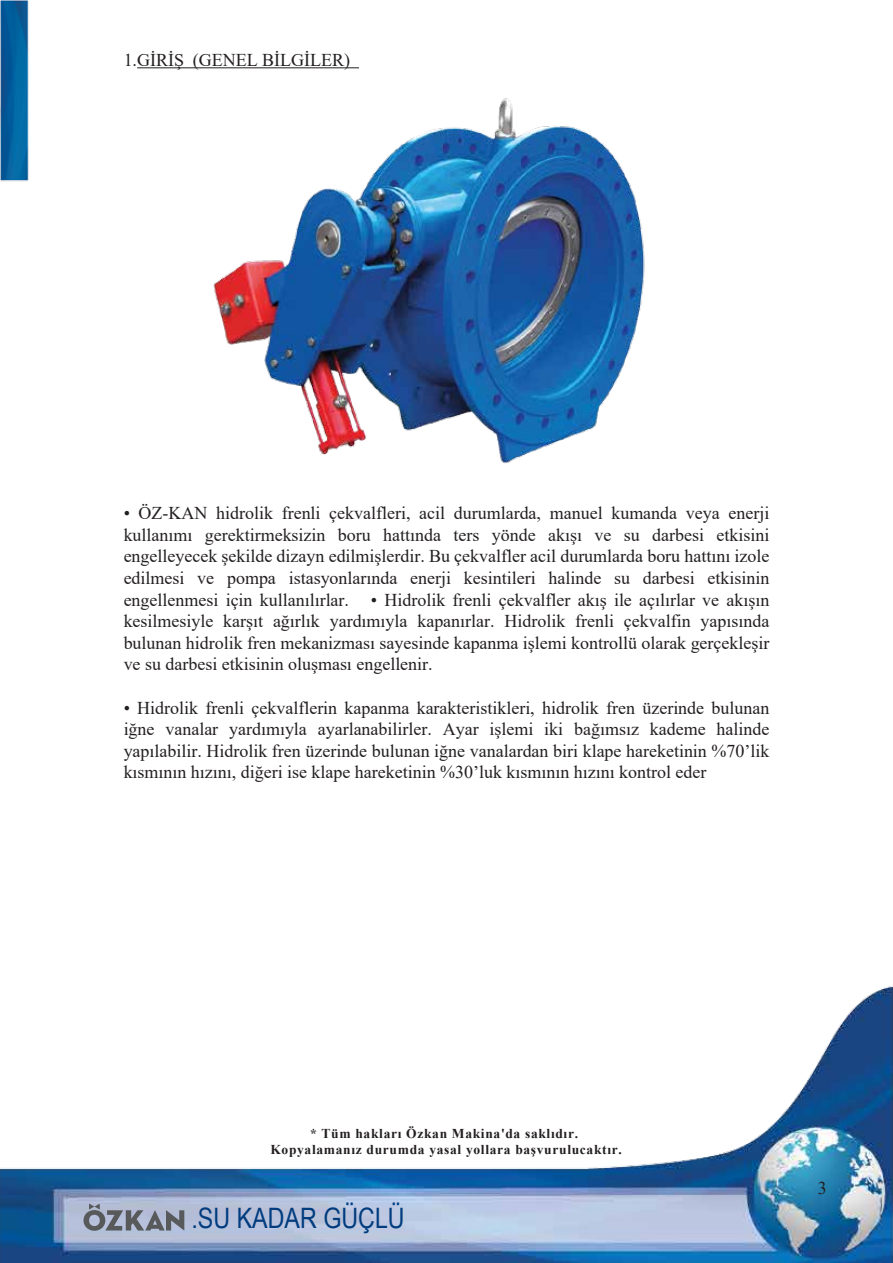
<style>
.page{position:relative;width:893px;height:1263px;background:#fff}
.page>*{position:absolute;margin:0;border:0;box-sizing:border-box;transform-origin:0 0}
.t1{font:28.2px "Arial Narrow";color:#003c7e}
.t2{font:18px/21.6px "Times New Roman";color:#231f20;text-align:justify}
.t3{font:700 13.5px/16.2px "Times New Roman";letter-spacing:.05em;color:#231f20;text-align:center}
</style>
<div class="page">
<img style="left:0;top:986px;width:893px;height:277px">
<svg style="left:83px;top:1203px;width:101px;height:28px;background:#8e95a4"></svg>
<img style="left:0;top:0;width:29px;height:182px">
<hr style="left:137px;top:67px;width:222px;height:1px;background:#231f20">
<img style="left:213px;top:98px;width:432px;height:366px">
<p class="t2" style="left:124px;top:48px;width:228px">1.GİRİŞ (GENEL BİLGİLER)</p>
<p class="t2" style="left:124px;top:502px;width:647px">• ÖZ-KAN hidrolik frenli çekvalfleri, acil durumlarda, manuel kumanda veya enerji kullanımı gerektirmeksizin boru hattında ters yönde akışı ve su darbesi etkisini engelleyecek şekilde dizayn edilmişlerdir. Bu çekvalfler acil durumlarda boru hattını izole edilmesi ve pompa istasyonlarında enerji kesintileri halinde su darbesi etkisinin engellenmesi için kullanılırlar. • Hidrolik frenli çekvalfler akış ile açılırlar ve akışın kesilmesiyle karşıt ağırlık yardımıyla kapanırlar. Hidrolik frenli çekvalfin yapısında bulunan hidrolik fren mekanizması sayesinde kapanma işlemi kontrollü olarak gerçekleşir ve su darbesi etkisinin oluşması engellenir.</p>
<p class="t2" style="left:124px;top:696px;width:647px">• Hidrolik frenli çekvalflerin kapanma karakteristikleri, hidrolik fren üzerinde bulunan iğne vanalar yardımıyla ayarlanabilirler. Ayar işlemi iki bağımsız kademe halinde yapılabilir. Hidrolik fren üzerinde bulunan iğne vanalardan biri klape hareketinin %70’lik kısmının hızını, diğeri ise klape hareketinin %30’luk kısmının hızını kontrol eder</p>
<p class="t3" style="left:270px;top:1125px;width:353px">* Tüm hakları Özkan Makina'da saklıdır.<br>Kopyalamanız durumda yasal yollara başvurulucaktır.</p>
<h1 class="t1" style="left:191px;top:1198px;width:215px">.SU KADAR GÜÇLÜ</h1>
<p class="t2" style="left:818px;top:1176px;width:10px">3</p>
</div>
